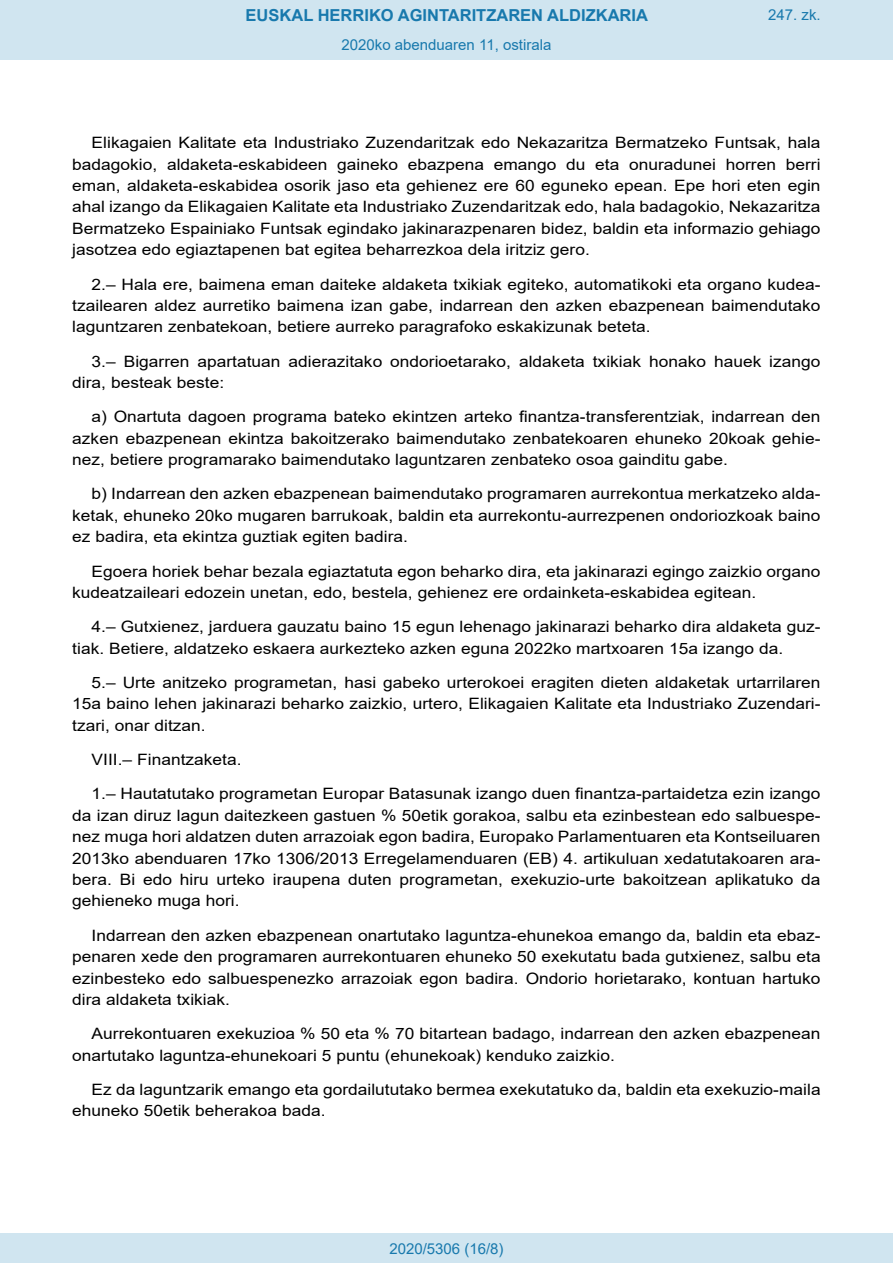
<style>
.page{position:relative;width:893px;height:1263px;background:#fff}
.page>*{position:absolute;margin:0;border:0;box-sizing:border-box;transform-origin:0 0}
.t1{font:700 16.5px "Arial";color:#1879ad}
.BOPVDetalle{font:15.6px/21.5px "Arial";color:#000;text-align:justify;scale:1.11 1}
.Paginacion_Centro{font:15px "Arial";color:#1879ad}
</style>
<div class="page">
<div style="left:0;top:0;width:893px;height:60px;background:#d0e5f0"></div>
<div style="left:0;top:1233px;width:893px;height:30px;background:#d0e5f0"></div>
<p class="t1" style="left:246px;top:3px;width:404px">EUSKAL HERRIKO AGINTARITZAREN ALDIZKARIA</p>
<p class="Paginacion_Centro" style="left:342px;top:35px;width:211px">2020ko abenduaren 11, ostirala</p>
<p class="Paginacion_Centro" style="left:768px;top:5px;width:54px">247. zk.</p>
<p class="BOPVDetalle" style="left:72px;top:132px;width:676px;text-indent:19px">Elikagaien Kalitate eta Industriako Zuzendaritzak edo Nekazaritza Bermatzeko Funtsak, hala badagokio, aldaketa-eskabideen gaineko ebazpena emango du eta onuradunei horren berri eman, aldaketa-eskabidea osorik jaso eta gehienez ere 60 eguneko epean. Epe hori eten egin ahal izango da Elikagaien Kalitate eta Industriako Zuzendaritzak edo, hala badagokio, Nekazaritza Bermatzeko Espainiako Funtsak egindako jakinarazpenaren bidez, baldin eta informazio gehiago jasotzea edo egiaztapenen bat egitea beharrezkoa dela iritziz gero.</p>
<p class="BOPVDetalle" style="left:72px;top:273px;width:676px;text-indent:19px">2.– Hala ere, baimena eman daiteke aldaketa txikiak egiteko, automatikoki eta organo kudea&shy;tzailearen aldez aurretiko baimena izan gabe, indarrean den azken ebazpenean baimendutako laguntzaren zenbatekoan, betiere aurreko paragrafoko eskakizunak beteta.</p>
<p class="BOPVDetalle" style="left:72px;top:350px;width:676px;text-indent:19px">3.– Bigarren apartatuan adierazitako ondorioetarako, aldaketa txikiak honako hauek izango dira, besteak beste:</p>
<p class="BOPVDetalle" style="left:72px;top:406px;width:676px;text-indent:19px">a) Onartuta dagoen programa bateko ekintzen arteko finantza-transferentziak, indarrean den azken ebazpenean ekintza bakoitzerako baimendutako zenbatekoaren ehuneko 20koak gehie&shy;nez, betiere programarako baimendutako laguntzaren zenbateko osoa gainditu gabe.</p>
<p class="BOPVDetalle" style="left:72px;top:483px;width:676px;text-indent:19px">b) Indarrean den azken ebazpenean baimendutako programaren aurrekontua merkatzeko alda&shy;ketak, ehuneko 20ko mugaren barrukoak, baldin eta aurrekontu-aurrezpenen ondoriozkoak baino ez badira, eta ekintza guztiak egiten badira.</p>
<p class="BOPVDetalle" style="left:72px;top:560px;width:676px;text-indent:19px">Egoera horiek behar bezala egiaztatuta egon beharko dira, eta jakinarazi egingo zaizkio organo kudeatzaileari edozein unetan, edo, bestela, gehienez ere ordainketa-eskabidea egitean.</p>
<p class="BOPVDetalle" style="left:72px;top:616px;width:676px;text-indent:19px">4.– Gutxienez, jarduera gauzatu baino 15 egun lehenago jakinarazi beharko dira aldaketa guz&shy;tiak. Betiere, aldatzeko eskaera aurkezteko azken eguna 2022ko martxoaren 15a izango da.</p>
<p class="BOPVDetalle" style="left:72px;top:672px;width:676px;text-indent:19px">5.– Urte anitzeko programetan, hasi gabeko urterokoei eragiten dieten aldaketak urtarrilaren 15a baino lehen jakinarazi beharko zaizkio, urtero, Elikagaien Kalitate eta Industriako Zuzendari&shy;tzari, onar ditzan.</p>
<p class="BOPVDetalle" style="left:92px;top:749px;width:137px">VIII.– Finantzaketa.</p>
<p class="BOPVDetalle" style="left:72px;top:783px;width:676px;text-indent:19px">1.– Hautatutako programetan Europar Batasunak izango duen finantza-partaidetza ezin izango da izan diruz lagun daitezkeen gastuen % 50etik gorakoa, salbu eta ezinbestean edo salbuespe&shy;nez muga hori aldatzen duten arrazoiak egon badira, Europako Parlamentuaren eta Kontseiluaren 2013ko abenduaren 17ko 1306/2013 Erregelamenduaren (EB) 4. artikuluan xedatutakoaren ara&shy;bera. Bi edo hiru urteko iraupena duten programetan, exekuzio-urte bakoitzean aplikatuko da gehieneko muga hori.</p>
<p class="BOPVDetalle" style="left:72px;top:924px;width:676px;text-indent:19px">Indarrean den azken ebazpenean onartutako laguntza-ehunekoa emango da, baldin eta ebaz&shy;penaren xede den programaren aurrekontuaren ehuneko 50 exekutatu bada gutxienez, salbu eta ezinbesteko edo salbuespenezko arrazoiak egon badira. Ondorio horietarako, kontuan hartuko dira aldaketa txikiak.</p>
<p class="BOPVDetalle" style="left:72px;top:1023px;width:676px;text-indent:19px">Aurrekontuaren exekuzioa % 50 eta % 70 bitartean badago, indarrean den azken ebazpenean onartutako laguntza-ehunekoari 5 puntu (ehunekoak) kenduko zaizkio.</p>
<p class="BOPVDetalle" style="left:72px;top:1078px;width:676px;text-indent:19px">Ez da laguntzarik emango eta gordailututako bermea exekutatuko da, baldin eta exekuzio-maila ehuneko 50etik beherakoa bada.</p>
<p class="Paginacion_Centro" style="left:389px;top:1238px;width:116px">2020/5306 (16/8)</p>
</div>
